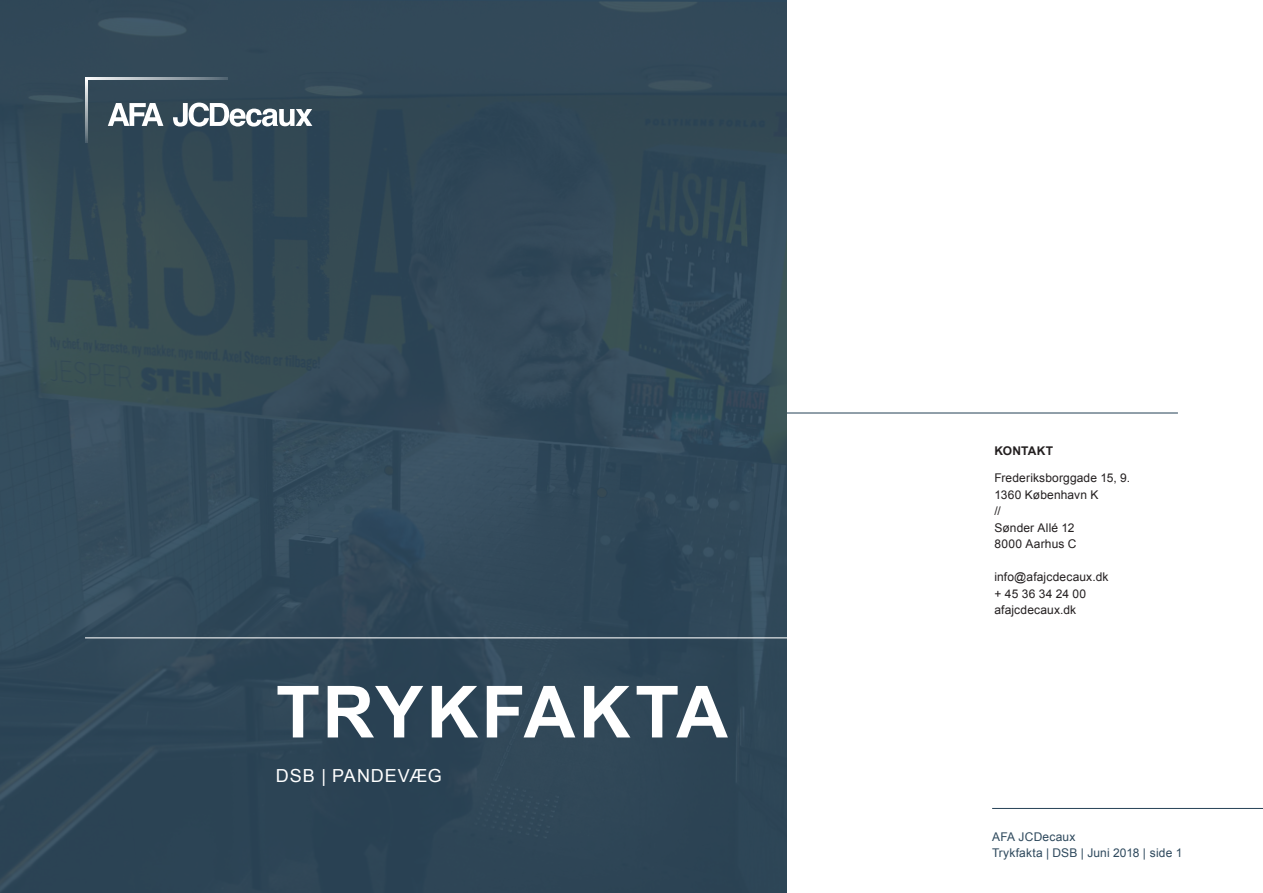
<style>
.page{position:relative;width:1263px;height:893px;background:#fff}
.page>*{position:absolute;margin:0;border:0;box-sizing:border-box;transform-origin:0 0}
.Big_Title{font:700 72px "Arial";letter-spacing:.035em;color:#fff}
.Big_Title-2{font:18px "Arial";letter-spacing:.05em;color:#fff}
._8_pt_Small_Text{font:12px "Arial";letter-spacing:.01em;color:#231f20}
._8_pt_Small_Text-2{font:12px "Arial";letter-spacing:.015em;color:#2e495d}
._10_pt_Headlines_Cop{font:700 12px "Arial";letter-spacing:.015em;color:#231f20}
</style>
<div class="page">
<hr style="left:992px;top:808px;width:271px;height:1px;background:#2e495d">
<hr style="left:787px;top:412px;width:391px;height:1px;background:#2e495d">
<img style="left:0;top:0;width:787px;height:893px">
<hr style="left:85px;top:77px;width:143px;height:3px;background:#fff">
<hr style="left:85px;top:80px;width:3px;height:62px;background:#fff">
<svg style="left:108px;top:103px;width:55px;height:23px"></svg>
<svg style="left:173px;top:103px;width:139px;height:24px"></svg>
<hr style="left:85px;top:637px;width:822px;height:1px;background:#fff">
<p class="Big_Title" style="left:276px;top:665px;width:454px">TRYKFAKTA</p>
<p class="Big_Title-2" style="left:276px;top:764px;width:167px">DSB | PANDEVÆG</p>
<p class="_10_pt_Headlines_Cop" style="left:994px;top:443px;width:60px">KONTAKT</p>
<p class="_8_pt_Small_Text" style="left:994px;top:470px;width:137px">Frederiksborggade 15, 9.</p>
<p class="_8_pt_Small_Text" style="left:994px;top:487px;width:105px">1360 København K</p>
<p class="_8_pt_Small_Text" style="left:994px;top:503px;width:8px">//</p>
<p class="_8_pt_Small_Text" style="left:994px;top:520px;width:82px">Sønder Allé 12</p>
<p class="_8_pt_Small_Text" style="left:994px;top:536px;width:84px">8000 Aarhus C</p>
<p class="_8_pt_Small_Text" style="left:994px;top:569px;width:116px">info@afajcdecaux.dk</p>
<p class="_8_pt_Small_Text" style="left:994px;top:586px;width:93px">+ 45 36 34 24 00</p>
<p class="_8_pt_Small_Text" style="left:994px;top:602px;width:83px">afajcdecaux.dk</p>
<p class="_8_pt_Small_Text-2" style="left:992px;top:829px;width:85px">AFA JCDecaux</p>
<p class="_8_pt_Small_Text-2" style="left:992px;top:845px;width:192px">Trykfakta | DSB | Juni 2018 | side 1</p>
</div>
